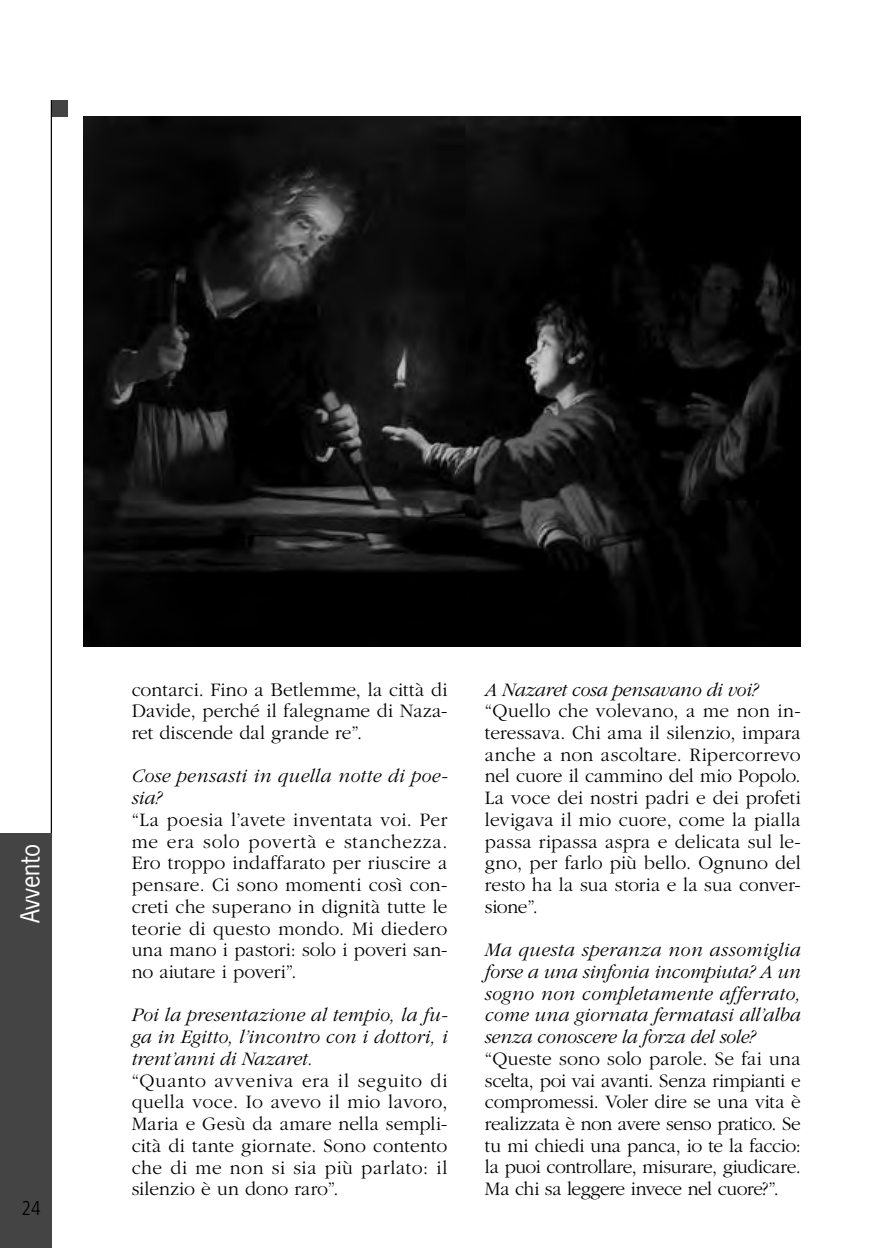
<style>
.page{position:relative;width:879px;height:1248px;background:#fff}
.page>*{position:absolute;margin:0;border:0;box-sizing:border-box;transform-origin:0 0}
.t1{font:24.6px "News Gothic Std";letter-spacing:-.01em;color:#fff}
.t2{font:300 condensed 20px "Frutiger";color:#000}
.t3{font:300 19.8px/21.8px "Garamond";color:#000;text-align:justify}
.t4{font:italic 300 19.8px/21.8px "Garamond";color:#000;text-align:justify}
.t5{font:italic 300 19.8px/21.8px "Garamond";letter-spacing:.02em;color:#000}
</style>
<div class="page">
<div style="left:51px;top:100px;width:16px;height:16px;background:#444"></div>
<hr style="left:51px;top:100px;width:1px;height:1113px;background:#000">
<div style="left:0;top:833px;width:51px;height:414px;background:#444"></div>
<img style="left:83px;top:116px;width:718px;height:530px">
<p class="t1" style="left:15px;top:923px;width:81px;rotate:-90deg">Avvento</p>
<p class="t2" style="left:22px;top:1196px;width:21px">24</p>
<p class="t3" style="left:132px;top:678px;width:317px">contarci. Fino a Betlemme, la città di Davide, perché il falegname di Naza&shy;ret discende dal grande re”.</p>
<p class="t5" style="left:132px;top:765px;width:317px">Cose pensasti in quella notte di poe&shy;sia?</p>
<p class="t3" style="left:132px;top:809px;width:317px">“La poesia l’avete inventata voi. Per me era solo povertà e stanchezza.<br>Ero troppo indaffarato per riuscire a pensare. Ci sono momenti così con&shy;creti che superano in dignità tutte le teorie di questo mondo. Mi diedero una mano i pastori: solo i poveri san&shy;no aiutare i poveri”.</p>
<p class="t4" style="left:132px;top:1004px;width:317px">Poi la presentazione al tempio, la fu&shy;ga in Egitto, l’incontro con i dottori, i trent’anni di Nazaret.</p>
<p class="t3" style="left:132px;top:1069px;width:317px">“Quanto avveniva era il seguito di quella voce. Io avevo il mio lavoro, Maria e Gesù da amare nella sempli&shy;cità di tante giornate. Sono contento che di me non si sia più parlato: il silenzio è un dono raro”.</p>
<p class="t4" style="left:485px;top:678px;width:275px">A Nazaret cosa pensavano di voi?</p>
<p class="t3" style="left:485px;top:700px;width:317px">“Quello che volevano, a me non in&shy;teressava. Chi ama il silenzio, impara anche a non ascoltare. Ripercorrevo nel cuore il cammino del mio Popolo.<br>La voce dei nostri padri e dei profeti levigava il mio cuore, come la pialla passa ripassa aspra e delicata sul le&shy;gno, per farlo più bello. Ognuno del resto ha la sua storia e la sua conver&shy;sione”.</p>
<p class="t4" style="left:485px;top:939px;width:317px">Ma questa speranza non assomiglia forse a una sinfonia incompiuta? A un sogno non completamente afferrato, come una giornata fermatasi all’alba senza conoscere la forza del sole?</p>
<p class="t3" style="left:485px;top:1047px;width:317px">“Queste sono solo parole. Se fai una scelta, poi vai avanti. Senza rimpianti e compromessi. Voler dire se una vita è realizzata è non avere senso pratico. Se tu mi chiedi una panca, io te la faccio: la puoi controllare, misurare, giudicare.<br>Ma chi sa leggere invece nel cuore?”.</p>
</div>
